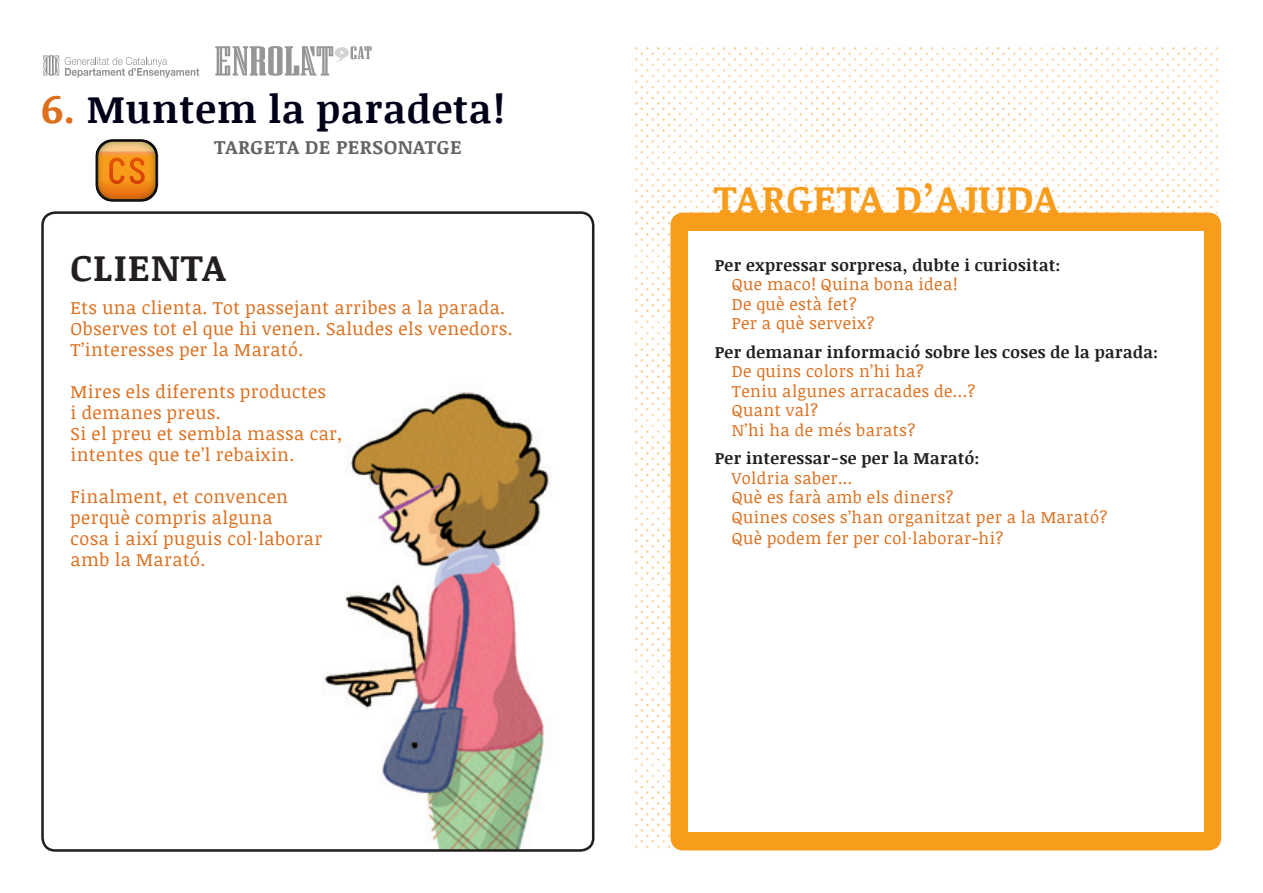
<style>
.page{position:relative;width:1263px;height:893px;background:#fff}
.page>*{position:absolute;margin:0;border:0;box-sizing:border-box;transform-origin:0 0}
.TITOL_FITXA{font:700 39px "Noticia Text";letter-spacing:.025em;color:#000119}
.Cos_de_Text{font:700 39px "Noticia Text";letter-spacing:.025em;color:#f89c1c}
.TP_titular{font:700 37.5px "Noticia Text";letter-spacing:.025em;color:#231f20}
.Cos_de_Text-2{font:700 19.5px "Noticia Text";letter-spacing:.025em;color:#636366}
.TP_cos_de_text{font:18px/21px "Noticia Text";letter-spacing:.025em;color:#dd6e1c}
.TP_cos_de_text-2{font:16.5px "Noticia Text";letter-spacing:.025em;color:#dd6e1c}
.TP_titulars_2{font:700 16.5px "Noticia Text";letter-spacing:.025em;color:#231f20}
.TP_cos_de_text-3{font:700 16.5px "Noticia Text";letter-spacing:.025em;color:#231f20}
.s1{font-size:40.5px;color:#dd6e1c}
</style>
<div class="page">
<img style="left:324px;top:389px;width:228px;height:459px">
<img style="left:632px;top:47px;width:588px;height:803px">
<div style="left:41px;top:211px;width:553px;height:641px;border:3px solid #231f20;border-radius:13px"></div>
<div style="left:670px;top:213px;width:551px;height:637px;background:#f89c1c;border-radius:13px"></div>
<div style="left:689px;top:231px;width:515px;height:601px;background:#fff"></div>
<svg style="left:65px;top:57px;width:134px;height:21px"></svg>
<svg style="left:43px;top:55px;width:16px;height:21px"></svg>
<svg style="left:215px;top:46px;width:157px;height:30px"></svg>
<div style="left:95px;top:139px;width:63px;height:63px;border:3px solid #231f20;border-radius:16px"></div>
<div style="left:96px;top:141px;width:60px;height:60px;background:#131212;border-radius:16px"></div>
<svg style="left:97px;top:140px;width:60px;height:60px;background:#d3832d"></svg>
<p class="TITOL_FITXA" style="left:41px;top:81px;width:465px"><span class="s1">6.</span> Muntem la paradeta!</p>
<p class="Cos_de_Text-2" style="left:214px;top:133px;width:249px">TARGETA DE PERSONATGE</p>
<p class="TP_titular" style="left:71px;top:241px;width:157px">CLIENTA</p>
<p class="TP_cos_de_text" style="left:71px;top:297px;width:436px">Ets una clienta. Tot passejant arribes a la parada.</p>
<p class="TP_cos_de_text" style="left:71px;top:318px;width:444px">Observes tot el que hi venen. Saludes els venedors.<br>T’interesses per la Marató.</p>
<p class="TP_cos_de_text" style="left:71px;top:381px;width:257px">Mires els diferents productes</p>
<p class="TP_cos_de_text" style="left:71px;top:402px;width:273px">i demanes preus.<br>Si el preu et sembla massa car,</p>
<p class="TP_cos_de_text" style="left:71px;top:444px;width:225px">intentes que te’l rebaixin.</p>
<p class="TP_cos_de_text" style="left:71px;top:486px;width:219px">Finalment, et convencen</p>
<p class="TP_cos_de_text" style="left:71px;top:507px;width:203px">perquè compris alguna</p>
<p class="TP_cos_de_text" style="left:71px;top:528px;width:253px">cosa i així puguis col·laborar</p>
<p class="TP_cos_de_text" style="left:71px;top:549px;width:136px">amb la Marató.</p>
<p class="Cos_de_Text" style="left:714px;top:171px;width:346px">TARGETA D’AJUDA</p>
<p class="TP_cos_de_text-3" style="left:715px;top:253px;width:347px">Per expressar sorpresa, dubte i curiositat:</p>
<p class="TP_cos_de_text-2" style="left:732px;top:273px;width:227px">Que maco! Quina bona idea!</p>
<p class="TP_cos_de_text-2" style="left:732px;top:292px;width:127px">De què està fet?</p>
<p class="TP_cos_de_text-2" style="left:732px;top:312px;width:144px">Per a què serveix?</p>
<p class="TP_titulars_2" style="left:715px;top:340px;width:445px">Per demanar informació sobre les coses de la parada:</p>
<p class="TP_cos_de_text-2" style="left:732px;top:360px;width:194px">De quins colors n’hi ha?</p>
<p class="TP_cos_de_text-2" style="left:732px;top:379px;width:245px">Teniu algunes arracades de...?</p>
<p class="TP_cos_de_text-2" style="left:732px;top:399px;width:88px">Quant val?</p>
<p class="TP_cos_de_text-2" style="left:732px;top:418px;width:185px">N’hi ha de més barats?</p>
<p class="TP_titulars_2" style="left:715px;top:447px;width:266px">Per interessar-se per la Marató:</p>
<p class="TP_cos_de_text-2" style="left:732px;top:466px;width:122px">Voldria saber...</p>
<p class="TP_cos_de_text-2" style="left:732px;top:486px;width:223px">Què es farà amb els diners?</p>
<p class="TP_cos_de_text-2" style="left:732px;top:505px;width:377px">Quines coses s’han organitzat per a la Marató?</p>
<p class="TP_cos_de_text-2" style="left:732px;top:526px;width:273px">Què podem fer per col·laborar-hi?</p>
</div>
